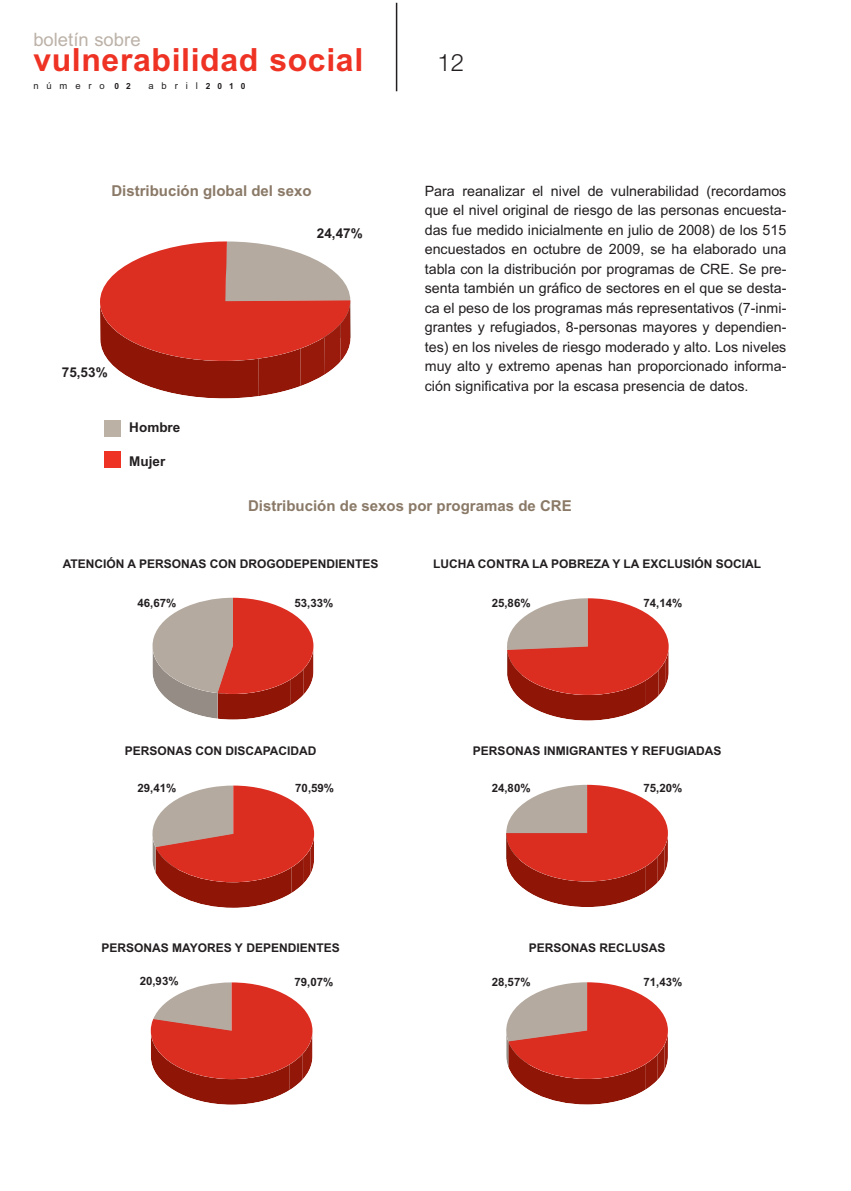
<style>
.page{position:relative;width:851px;height:1191px;background:#fff}
.page>*{position:absolute;margin:0;border:0;box-sizing:border-box;transform-origin:0 0}
.t1{font:700 31.95px "Arial";letter-spacing:.02em;color:#ee3224}
.t2{font:300 24px "Helvetica Neue";color:#231f20}
.t3{font:18.45px "Arial";color:#bcb2a8}
.t4{font:700 15px "Arial";color:#8a7967}
.t5{font:14.25px/19.5px "Arial";color:#231f20;text-align:justify}
.t6{font:700 13.5px "Arial";color:#231f20}
.t7{font:700 12px "Arial";color:#231f20}
.t8{font:700 11.4px "Arial";color:#231f20}
.t9{font:9.45px "Arial";letter-spacing:.835em;color:#231f20}
.s1{font-weight:700;font-size:8.4px}
</style>
<div class="page">
<hr style="left:396px;top:3px;width:1px;height:88px;background:#231f20">
<div style="left:104px;top:420px;width:16px;height:17px;background:#bbb1a5"></div>
<div style="left:104px;top:451px;width:16px;height:16px;background:#ee3224"></div>
<svg style="left:100px;top:241px;width:251px;height:158px"></svg>
<svg style="left:152px;top:598px;width:161px;height:121px"></svg>
<svg style="left:507px;top:598px;width:161px;height:122px"></svg>
<svg style="left:152px;top:785px;width:162px;height:123px"></svg>
<svg style="left:506px;top:785px;width:161px;height:122px"></svg>
<svg style="left:151px;top:982px;width:161px;height:122px"></svg>
<svg style="left:506px;top:982px;width:161px;height:122px"></svg>
<p class="t3" style="left:33px;top:33px;width:109px">boletín sobre</p>
<p class="t9" style="left:33px;top:82px;width:99px">número <span class="s1">02</span></p>
<p class="t9" style="left:148px;top:82px;width:99px">abril<span class="s1">2010</span></p>
<h1 class="t1" style="left:33px;top:48px;width:331px">vulnerabilidad social</h1>
<h2 class="t2" style="left:437px;top:54px;width:28px">12</h2>
<p class="t4" style="left:111px;top:186px;width:202px">Distribución global del sexo</p>
<p class="t6" style="left:62px;top:367px;width:47px">75,53%</p>
<p class="t6" style="left:129px;top:422px;width:53px">Hombre</p>
<p class="t6" style="left:129px;top:456px;width:37px">Mujer</p>
<p class="t6" style="left:317px;top:228px;width:47px">24,47%</p>
<p class="t5" style="left:424px;top:182px;width:363px">Para reanalizar el nivel de vulnerabilidad (recordamos que el nivel original de riesgo de las personas encuesta&shy;das fue medido inicialmente en julio de 2008) de los 515 encuestados en octubre de 2009, se ha elaborado una tabla con la distribución por programas de CRE. Se pre&shy;senta también un gráfico de sectores en el que se desta&shy;ca el peso de los programas más representativos (7-inmi&shy;grantes y refugiados, 8-personas mayores y dependien&shy;tes) en los niveles de riesgo moderado y alto. Los niveles muy alto y extremo apenas han proporcionado informa&shy;ción significativa por la escasa presencia de datos.</p>
<p class="t4" style="left:248px;top:500px;width:325px">Distribución de sexos por programas de CRE</p>
<p class="t7" style="left:63px;top:559px;width:317px">ATENCIÓN A PERSONAS CON DROGODEPENDIENTES</p>
<p class="t7" style="left:433px;top:559px;width:330px">LUCHA CONTRA LA POBREZA Y LA EXCLUSIÓN SOCIAL</p>
<p class="t8" style="left:137px;top:599px;width:40px">46,67%</p>
<p class="t8" style="left:294px;top:599px;width:40px">53,33%</p>
<p class="t8" style="left:491px;top:599px;width:40px">25,86%</p>
<p class="t8" style="left:643px;top:599px;width:40px">74,14%</p>
<p class="t7" style="left:125px;top:746px;width:193px">PERSONAS CON DISCAPACIDAD</p>
<p class="t7" style="left:473px;top:746px;width:250px">PERSONAS INMIGRANTES Y REFUGIADAS</p>
<p class="t8" style="left:137px;top:783px;width:40px">29,41%</p>
<p class="t8" style="left:295px;top:784px;width:40px">70,59%</p>
<p class="t8" style="left:491px;top:783px;width:40px">24,80%</p>
<p class="t8" style="left:643px;top:783px;width:40px">75,20%</p>
<p class="t7" style="left:101px;top:943px;width:240px">PERSONAS MAYORES Y DEPENDIENTES</p>
<p class="t7" style="left:528px;top:943px;width:138px">PERSONAS RECLUSAS</p>
<p class="t8" style="left:140px;top:977px;width:40px">20,93%</p>
<p class="t8" style="left:294px;top:977px;width:40px">79,07%</p>
<p class="t8" style="left:491px;top:977px;width:40px">28,57%</p>
<p class="t8" style="left:643px;top:977px;width:40px">71,43%</p>
</div>
